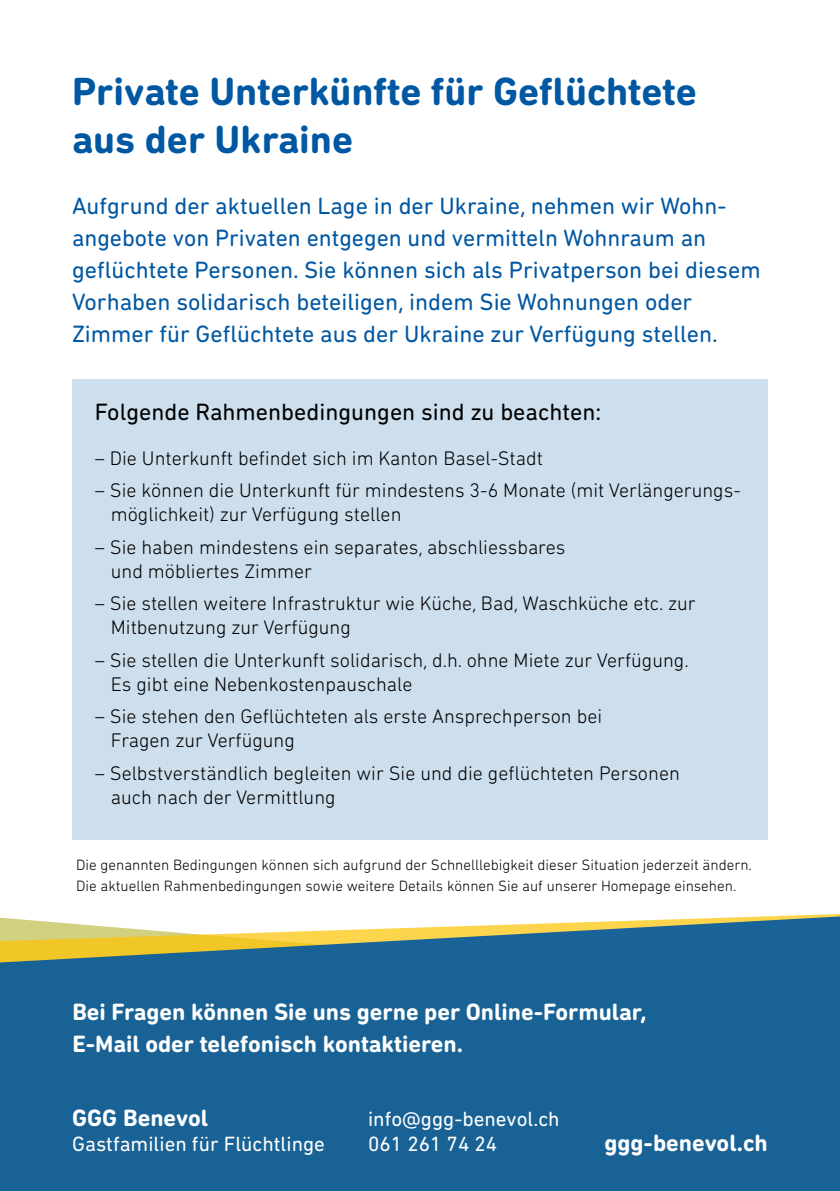
<style>
.page{position:relative;width:840px;height:1191px;background:#fff}
.page>*{position:absolute;margin:0;border:0;box-sizing:border-box;transform-origin:0 0}
.t1{font:700 40px/48px "DIN Next Rounded LT Pro";color:#0057a2}
.t2{font:24px/32px "DIN Next Rounded LT Pro";color:#0057a2}
.t3{font:700 24px/32px "DIN Next Rounded LT Pro";color:#fff}
.t4{font:24px "DIN Next Rounded LT Pro";color:#000}
.t5{font:21px/25.2px "DIN Next Rounded LT Pro";color:#fff}
.t6{font:300 20px/24px "DIN Next Rounded LT Pro";color:#000}
.t7{font:300 15.2px/20.6px "DIN Next Rounded LT Pro";color:#000}
</style>
<div class="page">
<div style="left:72px;top:379px;width:695px;height:460px;background:#cddeec"></div>
<svg style="left:0;top:914px;width:839px;height:277px;background:#2c6d95"></svg>
<h1 class="t1" style="left:72px;top:67px;width:626px">Private Unterkünfte für Geflüchtete aus der Ukraine</h1>
<p class="t2" style="left:72px;top:189px;width:689px">Aufgrund der aktuellen Lage in der Ukraine, nehmen wir Wohn&shy;angebote von Privaten entgegen und vermitteln Wohnraum an geflüchtete Personen. Sie können sich als Privatperson bei diesem Vorhaben solidarisch beteiligen, indem Sie Wohnungen oder Zimmer für Geflüchtete aus der Ukraine zur Verfügung stellen.</p>
<p class="t4" style="left:95px;top:397px;width:508px">Folgende Rahmenbedingungen sind zu beachten:</p>
<p class="t6" style="left:95px;top:445px;width:449px">– Die Unterkunft befindet sich im Kanton Basel-Stadt</p>
<p class="t6" style="left:111px;top:478px;width:631px;text-indent:-16px">– Sie können die Unterkunft für mindestens 3-6 Monate (mit Verlängerungs&shy;möglichkeit) zur Verfügung stellen</p>
<p class="t6" style="left:111px;top:534px;width:456px;text-indent:-16px">– Sie haben mindestens ein separates, abschliessbares und möbliertes Zimmer</p>
<p class="t6" style="left:111px;top:591px;width:586px;text-indent:-16px">– Sie stellen weitere Infrastruktur wie Küche, Bad, Waschküche etc. zur<br>Mitbenutzung zur Verfügung</p>
<p class="t6" style="left:111px;top:647px;width:579px;text-indent:-16px">– Sie stellen die Unterkunft solidarisch, d.h. ohne Miete zur Verfügung.<br>Es gibt eine Nebenkostenpauschale</p>
<p class="t6" style="left:111px;top:704px;width:492px;text-indent:-16px">– Sie stehen den Geflüchteten als erste Ansprechperson bei<br>Fragen zur Verfügung</p>
<p class="t6" style="left:111px;top:760px;width:570px;text-indent:-16px">– Selbstverständlich begleiten wir Sie und die geflüchteten Personen auch nach der Vermittlung</p>
<p class="t7" style="left:76px;top:854px;width:677px">Die genannten Bedingungen können sich aufgrund der Schnelllebigkeit dieser Situation jederzeit ändern.<br>Die aktuellen Rahmenbedingungen sowie weitere Details können Sie auf unserer Homepage einsehen.</p>
<p class="t3" style="left:72px;top:995px;width:575px">Bei Fragen können Sie uns gerne per Online-Formular,<br>E-Mail oder telefonisch kontaktieren.</p>
<p class="t3" style="left:72px;top:1101px;width:137px">GGG Benevol</p>
<p class="t5" style="left:72px;top:1131px;width:254px">Gastfamilien für Flüchtlinge</p>
<p class="t5" style="left:368px;top:1106px;width:193px">info@ggg-benevol.ch<br>061 261 74 24</p>
<p class="t3" style="left:604px;top:1127px;width:165px">ggg-benevol.ch</p>
</div>
